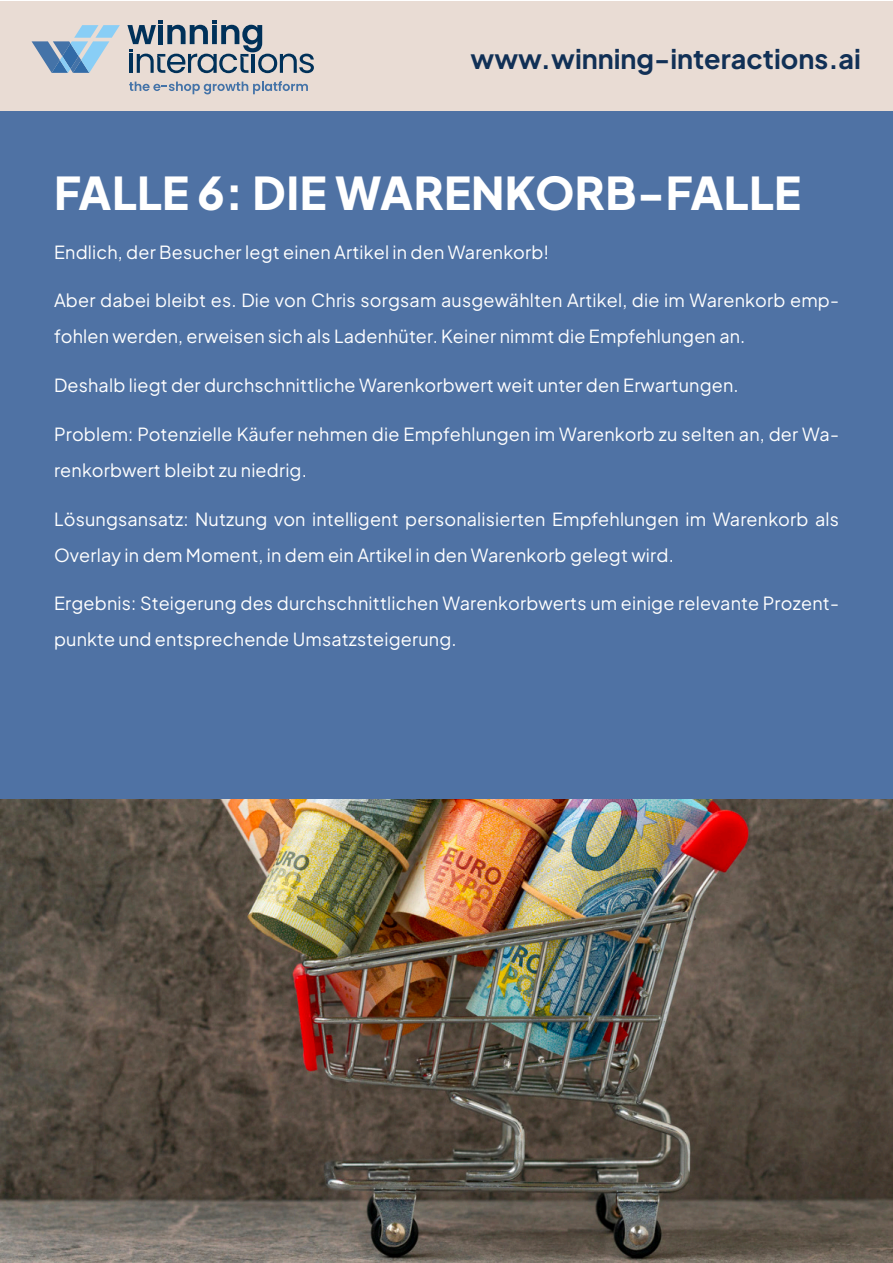
<style>
.page{position:relative;width:893px;height:1263px;background:#fff}
.page>*{position:absolute;margin:0;border:0;box-sizing:border-box;transform-origin:0 0}
.t1{font:45px "Plus Jakarta Sans";letter-spacing:.01em;color:#fff}
.t2{font:27px "Plus Jakarta Sans";color:#113056}
.t3{font:18px/36px "Plus Jakarta Sans";letter-spacing:.01em;color:#fff}
</style>
<div class="page">
<div style="left:0;top:2px;width:893px;height:1261px;background:#4f72a4"></div>
<div style="left:0;top:2px;width:893px;height:109px;background:#e9dcd4"></div>
<svg style="left:127px;top:20px;width:187px;height:53px"></svg>
<svg style="left:32px;top:25px;width:88px;height:48px"></svg>
<svg style="left:129px;top:81px;width:179px;height:13px"></svg>
<img style="left:0;top:799px;width:893px;height:464px">
<p class="t2" style="left:470px;top:37px;width:392px">www.winning-interactions.ai</p>
<p class="t1" style="left:54px;top:156px;width:748px">FALLE 6: DIE WARENKORB-FALLE</p>
<p class="t3" style="left:54px;top:232px;width:496px">Endlich, der Besucher legt einen Artikel in den Warenkorb!</p>
<p class="t3" style="left:54px;top:281px;width:786px">Aber dabei bleibt es. Die von Chris sorgsam ausgewählten Artikel, die im Warenkorb emp&shy;fohlen werden, erweisen sich als Ladenhüter. Keiner nimmt die Empfehlungen an.</p>
<p class="t3" style="left:54px;top:366px;width:686px">Deshalb liegt der durchschnittliche Warenkorbwert weit unter den Erwartungen.</p>
<p class="t3" style="left:54px;top:414px;width:786px">Problem: Potenzielle Käufer nehmen die Empfehlungen im Warenkorb zu selten an, der Wa&shy;renkorbwert bleibt zu niedrig.</p>
<p class="t3" style="left:54px;top:499px;width:786px">Lösungsansatz: Nutzung von intelligent personalisierten Empfehlungen im Warenkorb als<br>Overlay in dem Moment, in dem ein Artikel in den Warenkorb gelegt wird.</p>
<p class="t3" style="left:54px;top:584px;width:786px">Ergebnis: Steigerung des durchschnittlichen Warenkorbwerts um einige relevante Prozent&shy;punkte und entsprechende Umsatzsteigerung.</p>
</div>
